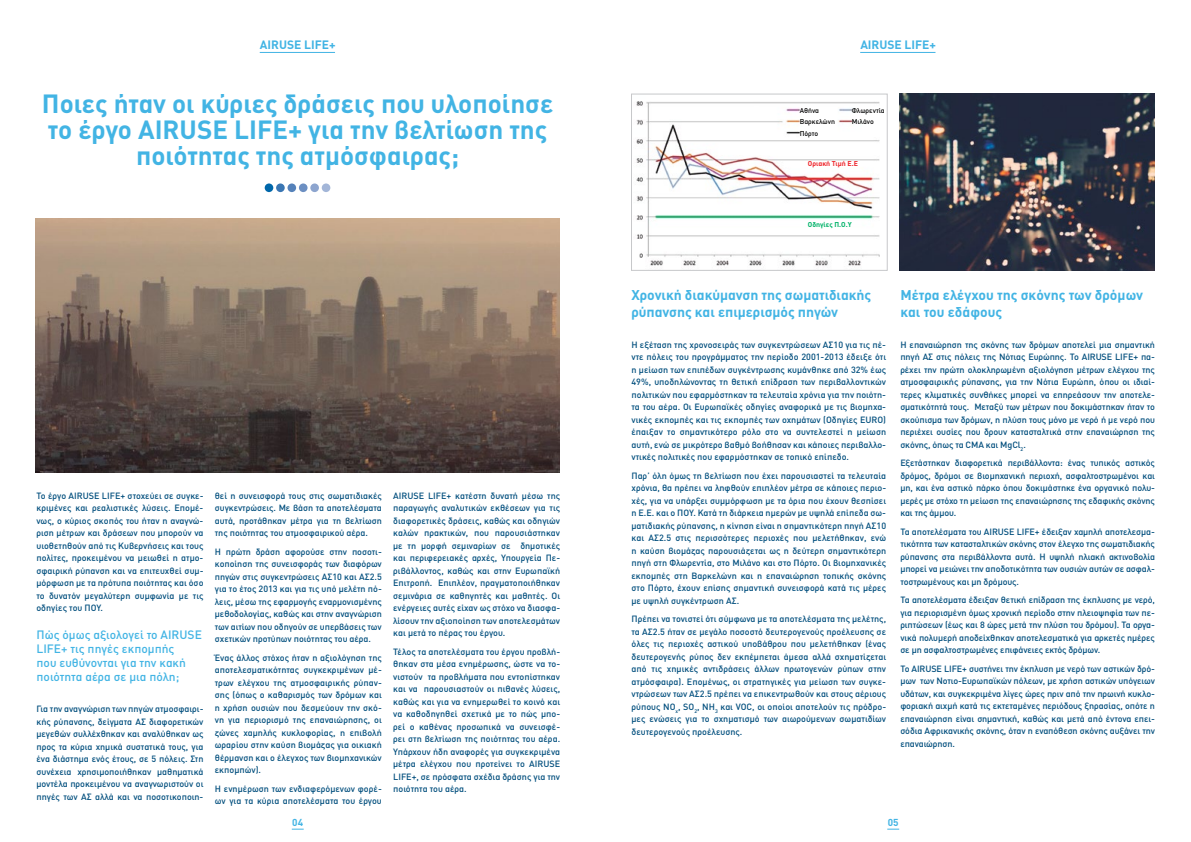
<style>
.page{position:relative;width:1191px;height:842px;background:#fff}
.page>*{position:absolute;margin:0;border:0;box-sizing:border-box;transform-origin:0 0}
.t1{font:700 26px/26px "DIN Pro";color:#42b4e4;text-align:center}
.t2{font:700 14px/16.8px "DIN Pro";letter-spacing:-.005em;color:#42b4e4}
.t3{font:500 12px/14px "DIN Pro";color:#42b4e4}
.t4{font:700 12px "DIN Pro";color:#42b4e4}
.t5{font:700 10px "DIN Pro";color:#42b4e4}
.t6{font:500 9px/12.5px "DIN Pro";letter-spacing:-.005em;color:#004e7d;text-align:justify}
.t7{font:500 7px/11.5px "DIN Pro";color:#000}
.t8{font:700 7px "DIN Pro";color:#ee272c}
.t9{font:700 7px "DIN Pro";color:#00b268}
</style>
<div class="page">
<svg style="left:292px;top:829px;width:12px;height:1px"></svg>
<svg style="left:887px;top:829px;width:12px;height:1px"></svg>
<img style="left:36px;top:219px;width:524px;height:254px">
<img style="left:899px;top:94px;width:256px;height:176px">
<div style="left:265px;top:183px;width:8px;height:9px;background:#0067aa;border-radius:50%"></div>
<div style="left:276px;top:183px;width:9px;height:9px;background:#3a76b3;border-radius:50%"></div>
<div style="left:287px;top:183px;width:9px;height:9px;background:#5582ba;border-radius:50%"></div>
<div style="left:299px;top:183px;width:8px;height:9px;background:#6c8fc2;border-radius:50%"></div>
<div style="left:310px;top:183px;width:9px;height:9px;background:#8da5cf;border-radius:50%"></div>
<div style="left:322px;top:183px;width:8px;height:9px;background:#a3b6d8;border-radius:50%"></div>
<hr style="left:260px;top:52px;width:75px;height:1px;background:#42b4e4">
<hr style="left:860px;top:52px;width:75px;height:1px;background:#42b4e4">
<img style="left:636px;top:101px;width:244px;height:165px">
<div style="left:631px;top:94px;width:256px;height:177px;border:1px solid #c7c8ca"></div>
<h3 class="t4" style="left:260px;top:37px;width:77px">AIRUSE LIFE+</h3>
<h3 class="t4" style="left:860px;top:37px;width:77px">AIRUSE LIFE+</h3>
<h1 class="t1" style="left:42px;top:90px;width:513px">Ποιες ήταν οι κύριες δράσεις που υλοποίησε το έργο AIRUSE LIFE+ για την βελτίωση της ποιότητας της ατμόσφαιρας;</h1>
<p class="t6" style="left:36px;top:489px;width:168px">Το έργο AIRUSE LIFE+ στοχεύει σε συγκε&shy;κριμένες και ρεαλιστικές λύσεις. Επομέ&shy;νως, ο κύριος σκοπός του ήταν η αναγνώ&shy;ριση μέτρων και δράσεων που μπορούν να υιοθετηθούν από τις Κυβερνήσεις και τους πολίτες, προκειμένου να μειωθεί η ατμο&shy;σφαιρική ρύπανση και να επιτευχθεί συμ&shy;μόρφωση με τα πρότυπα ποιότητας και όσο το δυνατόν μεγαλύτερη συμφωνία με τις οδηγίες του ΠΟΥ.</p>
<h3 class="t3" style="left:36px;top:627px;width:167px">Πώς όμως αξιολογεί το AIRUSE<br>LIFE+ τις πηγές εκπομπής<br>που ευθύνονται για την κακή ποιότητα αέρα σε μια πόλη;</h3>
<p class="t6" style="left:36px;top:702px;width:168px">Για την αναγνώριση των πηγών ατμοσφαιρι&shy;κής ρύπανσης, δείγματα ΑΣ διαφορετικών μεγεθών συλλέχθηκαν και αναλύθηκαν ως προς τα κύρια χημικά συστατικά τους, για ένα διάστημα ενός έτους, σε 5 πόλεις. Στη συνέχεια χρησιμοποιήθηκαν μαθηματικά μοντέλα προκειμένου να αναγνωριστούν οι πηγές των ΑΣ αλλά και να ποσοτικοποιη-</p>
<p class="t6" style="left:215px;top:489px;width:168px">θεί η συνεισφορά τους στις σωματιδιακές συγκεντρώσεις. Με βάση τα αποτελέσματα αυτά, προτάθηκαν μέτρα για τη βελτίωση της ποιότητας του ατμοσφαιρικού αέρα.</p>
<p class="t6" style="left:215px;top:545px;width:168px">Η πρώτη δράση αφορούσε στην ποσοτι&shy;κοποίηση της συνεισφοράς των διαφόρων πηγών στις συγκεντρώσεις ΑΣ10 και ΑΣ2.5 για το έτος 2013 και για τις υπό μελέτη πό&shy;λεις, μέσω της εφαρμογής εναρμονισμένης μεθοδολογίας, καθώς και στην αναγνώριση των αιτίων που οδηγούν σε υπερβάσεις των σχετικών προτύπων ποιότητας του αέρα.</p>
<p class="t6" style="left:215px;top:651px;width:168px">Ένας άλλος στόχος ήταν η αξιολόγηση της αποτελεσματικότητας συγκεκριμένων μέ&shy;τρων ελέγχου της ατμοσφαιρικής ρύπαν&shy;σης (όπως ο καθαρισμός των δρόμων και η χρήση ουσιών που δεσμεύουν την σκό&shy;νη για περιορισμό της επαναιώρησης, οι ζώνες χαμηλής κυκλοφορίας, η επιβολή ωραρίου στην καύση βιομάζας για οικιακή θέρμανση και ο έλεγχος των βιομηχανικών εκπομπών).</p>
<p class="t6" style="left:215px;top:782px;width:168px">Η ενημέρωση των ενδιαφερόμενων φορέ&shy;ων για τα κύρια αποτελέσματα του έργου</p>
<p class="t6" style="left:393px;top:489px;width:168px">AIRUSE LIFE+ κατέστη δυνατή μέσω της παραγωγής αναλυτικών εκθέσεων για τις διαφορετικές δράσεις, καθώς και οδηγιών καλών πρακτικών, που παρουσιάστηκαν με τη μορφή σεμιναρίων σε δημοτικές και περιφερειακές αρχές, Υπουργεία Πε&shy;ριβάλλοντος, καθώς και στην Ευρωπαϊκή Επιτροπή. Επιπλέον, πραγματοποιήθηκαν σεμινάρια σε καθηγητές και μαθητές. Οι ενέργειες αυτές είχαν ως στόχο να διασφα&shy;λίσουν την αξιοποίηση των αποτελεσμάτων και μετά το πέρας του έργου.</p>
<p class="t6" style="left:393px;top:645px;width:168px">Τέλος τα αποτελέσματα του έργου προβλή&shy;θηκαν στα μέσα ενημέρωσης, ώστε να το&shy;νιστούν τα προβλήματα που εντοπίστηκαν και να παρουσιαστούν οι πιθανές λύσεις, καθώς και για να ενημερωθεί το κοινό και να καθοδηγηθεί σχετικά με το πώς μπο&shy;ρεί ο καθένας προσωπικά να συνεισφέ&shy;ρει στη βελτίωση της ποιότητας του αέρα.<br>Υπάρχουν ήδη αναφορές για συγκεκριμένα μέτρα ελέγχου που προτείνει το AIRUSE LIFE+, σε πρόσφατα σχέδια δράσης για την ποιότητα του αέρα.</p>
<p class="t7" style="left:799px;top:104px;width:37px">Αθήνα<br>Βαρκελώνη<br>Πόρτο</p>
<p class="t7" style="left:851px;top:104px;width:35px">Φλωρεντία<br>Μιλάνο</p>
<p class="t8" style="left:808px;top:159px;width:52px">Οριακή Τιμή Ε.Ε</p>
<p class="t9" style="left:808px;top:219px;width:45px">Οδηγίες Π.Ο.Υ</p>
<h2 class="t2" style="left:631px;top:286px;width:241px">Χρονική διακύμανση της σωματιδιακής ρύπανσης και επιμερισμός πηγών</h2>
<p class="t6" style="left:631px;top:338px;width:256px">Η εξέταση της χρονοσειράς των συγκεντρώσεων ΑΣ10 για τις πέ&shy;ντε πόλεις του προγράμματος την περίοδο 2001-2013 έδειξε ότι η μείωση των επιπέδων συγκέντρωσης κυμάνθηκε από 32% έως 49%, υποδηλώνοντας τη θετική επίδραση των περιβαλλοντικών πολιτικών που εφαρμόστηκαν τα τελευταία χρόνια για την ποιότη&shy;τα του αέρα. Οι Ευρωπαϊκές οδηγίες αναφορικά με τις βιομηχα&shy;νικές εκπομπές και τις εκπομπές των οχημάτων (Οδηγίες EURO) έπαιξαν το σημαντικότερο ρόλο στο να συντελεστεί η μείωση αυτή, ενώ σε μικρότερο βαθμό βοήθησαν και κάποιες περιβαλλο&shy;ντικές πολιτικές που εφαρμόστηκαν σε τοπικό επίπεδο.</p>
<p class="t6" style="left:631px;top:469px;width:256px">Παρ’ όλη όμως τη βελτίωση που έχει παρουσιαστεί τα τελευταία χρόνια, θα πρέπει να ληφθούν επιπλέον μέτρα σε κάποιες περιο&shy;χές, για να υπάρξει συμμόρφωση με τα όρια που έχουν θεσπίσει η Ε.Ε. και ο ΠΟΥ. Κατά τη διάρκεια ημερών με υψηλά επίπεδα σω&shy;ματιδιακής ρύπανσης, η κίνηση είναι η σημαντικότερη πηγή ΑΣ10 και ΑΣ2.5 στις περισσότερες περιοχές που μελετήθηκαν, ενώ η καύση βιομάζας παρουσιάζεται ως η δεύτερη σημαντικότερη πηγή στη Φλωρεντία, στο Μιλάνο και στο Πόρτο. Οι βιομηχανικές εκπομπές στη Βαρκελώνη και η επαναιώρηση τοπικής σκόνης στο Πόρτο, έχουν επίσης σημαντική συνεισφορά κατά τις μέρες με υψηλή συγκέντρωση ΑΣ.</p>
<p class="t6" style="left:631px;top:612px;width:256px">Πρέπει να τονιστεί ότι σύμφωνα με τα αποτελέσματα της μελέτης, τα ΑΣ2.5 ήταν σε μεγάλο ποσοστό δευτερογενούς προέλευσης σε όλες τις περιοχές αστικού υποβάθρου που μελετήθηκαν (ένας δευτερογενής ρύπος δεν εκπέμπεται άμεσα αλλά σχηματίζεται από τις χημικές αντιδράσεις άλλων πρωτογενών ρύπων στην ατμόσφαιρα). Επομένως, οι στρατηγικές για μείωση των συγκε&shy;ντρώσεων των ΑΣ2.5 πρέπει να επικεντρωθούν και στους αέριους ρύπους NO<sub>x</sub>, SO<sub>2</sub>, NH<sub>3</sub> και VOC, οι οποίοι αποτελούν τις πρόδρο&shy;μες ενώσεις για το σχηματισμό των αιωρούμενων σωματιδίων δευτερογενούς προέλευσης.</p>
<h2 class="t2" style="left:900px;top:286px;width:244px">Μέτρα ελέγχου της σκόνης των δρόμων και του εδάφους</h2>
<p class="t6" style="left:900px;top:338px;width:256px">Η επαναιώρηση της σκόνης των δρόμων αποτελεί μια σημαντική πηγή ΑΣ στις πόλεις της Νότιας Ευρώπης. Το AIRUSE LIFE+ πα&shy;ρέχει την πρώτη ολοκληρωμένη αξιολόγηση μέτρων ελέγχου της ατμοσφαιρικής ρύπανσης, για την Νότια Ευρώπη, όπου οι ιδιαί&shy;τερες κλιματικές συνθήκες μπορεί να επηρεάσουν την αποτελε&shy;σματικότητά τους. Μεταξύ των μέτρων που δοκιμάστηκαν ήταν το σκούπισμα των δρόμων, η πλύση τους μόνο με νερό ή με νερό που περιέχει ουσίες που δρουν κατασταλτικά στην επαναιώρηση της σκόνης, όπως τα CMA και MgCl<sub>2</sub>.</p>
<p class="t6" style="left:900px;top:456px;width:256px">Εξετάστηκαν διαφορετικά περιβάλλοντα: ένας τυπικός αστικός δρόμος, δρόμοι σε βιομηχανική περιοχή, ασφαλτοστρωμένοι και μη, και ένα αστικό πάρκο όπου δοκιμάστηκε ένα οργανικό πολυ&shy;μερές με στόχο τη μείωση της επαναιώρησης της εδαφικής σκόνης και της άμμου.</p>
<p class="t6" style="left:900px;top:525px;width:256px">Τα αποτελέσματα του AIRUSE LIFE+ έδειξαν χαμηλή αποτελεσμα&shy;τικότητα των κατασταλτικών σκόνης στον έλεγχο της σωματιδιακής ρύπανσης στα περιβάλλοντα αυτά. Η υψηλή ηλιακή ακτινοβολία μπορεί να μειώνει την αποδοτικότητα των ουσιών αυτών σε ασφαλ&shy;τοστρωμένους και μη δρόμους.</p>
<p class="t6" style="left:900px;top:593px;width:256px">Τα αποτελέσματα έδειξαν θετική επίδραση της έκπλυσης με νερό, για περιορισμένη όμως χρονική περίοδο στην πλειοψηφία των πε&shy;ριπτώσεων (έως και 8 ώρες μετά την πλύση του δρόμου). Τα οργα&shy;νικά πολυμερή αποδείχθηκαν αποτελεσματικά για αρκετές ημέρες σε μη ασφαλτοστρωμένες επιφάνειες εκτός δρόμων.</p>
<p class="t6" style="left:900px;top:662px;width:256px">Το AIRUSE LIFE+ συστήνει την έκπλυση με νερό των αστικών δρό&shy;μων των Νοτιο-Ευρωπαϊκών πόλεων, με χρήση αστικών υπόγειων υδάτων, και συγκεκριμένα λίγες ώρες πριν από την πρωινή κυκλο&shy;φοριακή αιχμή κατά τις εκτεταμένες περιόδους ξηρασίας, οπότε η επαναιώρηση είναι σημαντική, καθώς και μετά από έντονα επει&shy;σόδια Αφρικανικής σκόνης, όταν η εναπόθεση σκόνης αυξάνει την επαναιώρηση.</p>
<p class="t5" style="left:292px;top:815px;width:12px">04</p>
<p class="t5" style="left:887px;top:815px;width:12px">05</p>
</div>
